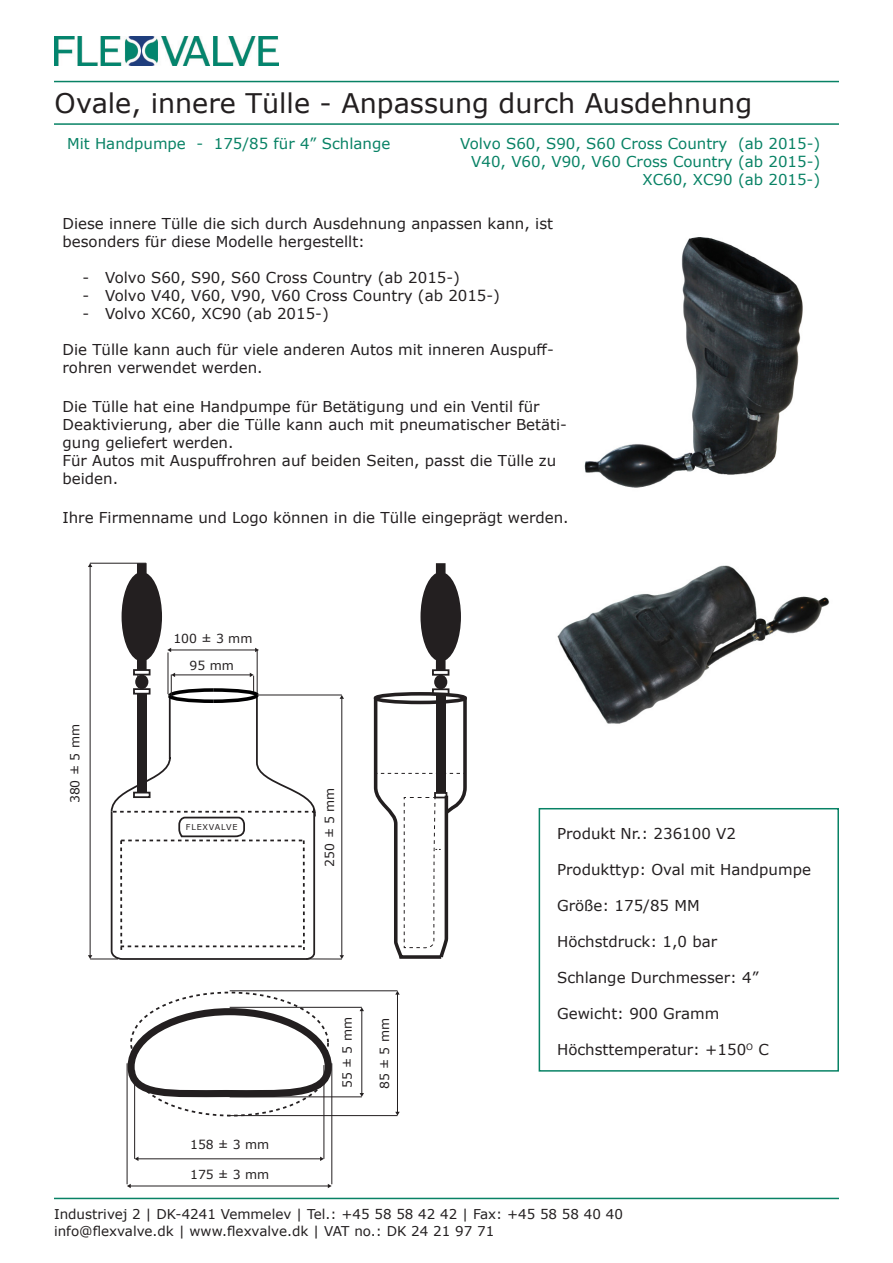
<style>
.page{position:relative;width:893px;height:1263px;background:#fff}
.page>*{position:absolute;margin:0;border:0;box-sizing:border-box;transform-origin:0 0}
.t1{font:27px "Verdana";color:#231f20}
.t2{font:15px/18px "Verdana";color:#231f20}
.t3{font:15px/18px "Verdana";color:#088265;text-align:right}
.t4{font:13.5px/16.2px "Verdana";color:#231f20}
.t5{font:12.45px "Verdana";color:#231f20}
.t6{font:8.1px "Verdana";letter-spacing:.1em;color:#231f20}
</style>
<div class="page">
<img style="left:54px;top:37px;width:225px;height:28px">
<hr style="left:54px;top:81px;width:785px;height:1px;background:#088265">
<hr style="left:54px;top:123px;width:785px;height:2px;background:#088265">
<hr style="left:54px;top:1198px;width:785px;height:1px;background:#088265">
<div style="left:539px;top:808px;width:300px;height:263px;border:2px solid #088265"></div>
<img style="left:584px;top:237px;width:219px;height:251px">
<img style="left:557px;top:565px;width:273px;height:159px">
<hr style="left:397px;top:994px;width:1px;height:118px;background:#231f20">
<svg style="left:395px;top:991px;width:5px;height:4px"></svg>
<hr style="left:342px;top:698px;width:1px;height:258px;background:#231f20">
<svg style="left:340px;top:695px;width:4px;height:4px"></svg>
<svg style="left:340px;top:955px;width:4px;height:4px"></svg>
<hr style="left:138px;top:1158px;width:183px;height:1px;background:#231f20">
<svg style="left:320px;top:1156px;width:4px;height:5px"></svg>
<hr style="left:130px;top:1186px;width:198px;height:1px;background:#231f20">
<svg style="left:127px;top:1184px;width:4px;height:4px"></svg>
<svg style="left:328px;top:1184px;width:4px;height:4px"></svg>
<svg style="left:420px;top:563px;width:41px;height:113px"></svg>
<div style="left:434px;top:675px;width:13px;height:14px;background:#231f20;border-radius:50%"></div>
<svg style="left:373px;top:687px;width:94px;height:272px"></svg>
<hr style="left:257px;top:695px;width:85px;height:1px;background:#231f20">
<hr style="left:306px;top:959px;width:36px;height:1px;background:#231f20">
<svg style="left:88px;top:563px;width:226px;height:397px"></svg>
<svg style="left:126px;top:1004px;width:209px;height:96px"></svg>
<hr style="left:230px;top:990px;width:167px;height:1px;background:#231f20">
<hr style="left:230px;top:1007px;width:132px;height:1px;background:#231f20">
<hr style="left:230px;top:1096px;width:132px;height:1px;background:#231f20">
<hr style="left:134px;top:1070px;width:1px;height:89px;background:#231f20">
<hr style="left:332px;top:1063px;width:1px;height:121px;background:#231f20">
<hr style="left:228px;top:1115px;width:169px;height:1px;background:#231f20">
<hr style="left:324px;top:1065px;width:1px;height:94px;background:#231f20">
<hr style="left:127px;top:1063px;width:1px;height:121px;background:#231f20">
<hr style="left:362px;top:1010px;width:1px;height:84px;background:#231f20">
<svg style="left:360px;top:1093px;width:4px;height:4px"></svg>
<h1 class="t1" style="left:54px;top:85px;width:699px">Ovale, innere Tülle - Anpassung durch Ausdehnung</h1>
<p class="t3" style="left:67px;top:135px;width:325px">Mit Handpumpe - 175/85 für 4” Schlange</p>
<p class="t3" style="left:460px;top:135px;width:362px">Volvo S60, S90, S60 Cross Country (ab 2015-)<br>V40, V60, V90, V60 Cross Country (ab 2015-)<br>XC60, XC90 (ab 2015-)</p>
<p class="t2" style="left:63px;top:215px;width:492px">Diese innere Tülle die sich durch Ausdehnung anpassen kann, ist besonders für diese Modelle hergestellt:</p>
<p class="t2" style="left:83px;top:269px;width:379px">- Volvo S60, S90, S60 Cross Country (ab 2015-)</p>
<p class="t2" style="left:83px;top:287px;width:419px">- Volvo V40, V60, V90, V60 Cross Country (ab 2015-)</p>
<p class="t2" style="left:83px;top:305px;width:248px">- Volvo XC60, XC90 (ab 2015-)</p>
<p class="t2" style="left:63px;top:341px;width:493px">Die Tülle kann auch für viele anderen Autos mit inneren Auspuff&shy;rohren verwendet werden.</p>
<p class="t2" style="left:63px;top:398px;width:506px">Die Tülle hat eine Handpumpe für Betätigung und ein Ventil für Deaktivierung, aber die Tülle kann auch mit pneumatischer Betäti&shy;gung geliefert werden.<br>Für Autos mit Auspuffrohren auf beiden Seiten, passt die Tülle zu beiden.</p>
<p class="t2" style="left:63px;top:509px;width:508px">Ihre Firmenname und Logo können in die Tülle eingeprägt werden.</p>
<p class="t5" style="left:173px;top:630px;width:81px">100 ± 3 mm</p>
<p class="t5" style="left:66px;top:803px;width:81px;rotate:-90deg">380 ± 5 mm</p>
<p class="t5" style="left:189px;top:657px;width:46px">95 mm</p>
<p class="t6" style="left:186px;top:821px;width:53px">FLEXVALVE</p>
<p class="t5" style="left:321px;top:866px;width:81px;rotate:-90deg">250 ± 5 mm</p>
<p class="t5" style="left:190px;top:1136px;width:81px">158 ± 3 mm</p>
<p class="t5" style="left:190px;top:1165px;width:81px">175 ± 3 mm</p>
<p class="t5" style="left:339px;top:1088px;width:73px;rotate:-90deg">55 ± 5 mm</p>
<p class="t5" style="left:376px;top:1089px;width:73px;rotate:-90deg">85 ± 5 mm</p>
<p class="t2" style="left:557px;top:824px;width:180px">Produkt Nr.: 236100 V2</p>
<p class="t2" style="left:557px;top:860px;width:255px">Produkttyp: Oval mit Handpumpe</p>
<p class="t2" style="left:557px;top:896px;width:144px">Größe: 175/85 MM</p>
<p class="t2" style="left:557px;top:932px;width:162px">Höchstdruck: 1,0 bar</p>
<p class="t2" style="left:557px;top:968px;width:203px">Schlange Durchmesser: 4”</p>
<p class="t2" style="left:557px;top:1004px;width:164px">Gewicht: 900 Gramm</p>
<p class="t2" style="left:557px;top:1040px;width:213px">Höchsttemperatur: +150<sup>O</sup> C</p>
<p class="t4" style="left:54px;top:1206px;width:570px">Industrivej 2 | DK-4241 Vemmelev | Tel.: +45 58 58 42 42 | Fax: +45 58 58 40 40 info@flexvalve.dk | www.flexvalve.dk | VAT no.: DK 24 21 97 71</p>
</div>
